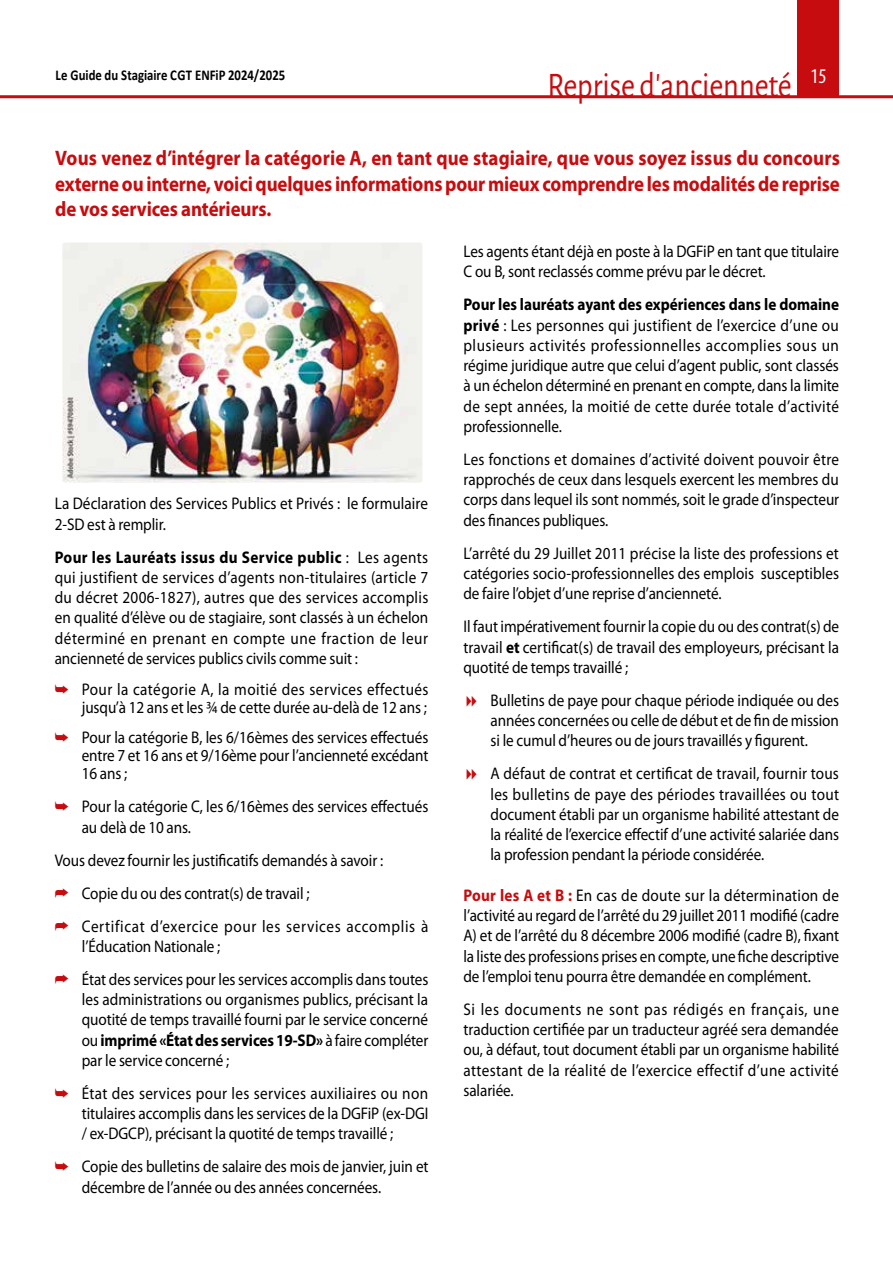
<style>
.page{position:relative;width:893px;height:1263px;background:#fff}
.page>*{position:absolute;margin:0;border:0;box-sizing:border-box;transform-origin:0 0}
.t1{font:36px "Alegreya Sans";color:#c70c0f;scale:.85 1}
.t2{font:700 21px/25.2px "Myriad Pro";letter-spacing:-.01em;color:#c70c0f;text-align:justify;scale:.9 1}
.t3{font:condensed 21px "Myriad Pro";color:#fff}
.t4{font:16.8px/20.2px "Myriad Pro";letter-spacing:-.005em;color:#000;text-align:justify;scale:.9 1}
.t5{font:16.8px/18px "Myriad Pro";letter-spacing:.02em;color:#000;scale:.9 1}
.t6{font:700 15px "Calibri";color:#000;scale:.85 1}
.s1{font-weight:700}
.s2{font-weight:700;color:#c70c0f}
</style>
<div class="page">
<div style="left:798px;top:0;width:41px;height:96px;background:#c70c0f"></div>
<hr style="left:0;top:95px;width:893px;height:3px;background:#c70c0f">
<img style="left:62px;top:243px;width:360px;height:240px">
<p class="t6" style="left:56px;top:65px;width:272px">Le Guide du Stagiaire CGT ENFiP 2024/2025</p>
<p class="t3" style="left:810px;top:63px;width:18px">15</p>
<h1 class="t1" style="left:547px;top:61px;width:289px">Reprise d’ancienneté</h1>
<p class="t2" style="left:55px;top:145px;width:873px">Vous venez d’intégrer la catégorie A, en tant que stagiaire, que vous soyez issus du concours externe ou interne, voici quelques informations pour mieux comprendre les modalités de reprise de vos services antérieurs.</p>
<p class="t4" style="left:55px;top:493px;width:416px">La Déclaration des Services Publics et Privés : le formulaire<br>2-SD est à remplir.</p>
<p class="t4" style="left:55px;top:546px;width:417px"><span class="s1">Pour les Lauréats issus du Service public</span> : Les agents qui justifient de services d’agents non-titulaires (article 7 du décret 2006-1827), autres que des services accomplis en qualité d’élève ou de stagiaire, sont classés à un échelon déterminé en prenant en compte une fraction de leur ancienneté de services publics civils comme suit :</p>
<p class="t5" style="left:82px;top:680px;width:387px">Pour la catégorie A, la moitié des services effectués jusqu’à 12 ans et les ¾ de cette durée au-delà de 12 ans ;</p>
<p class="t4" style="left:82px;top:728px;width:387px;line-height:18px">Pour la catégorie B, les 6/16èmes des services effectués entre 7 et 16 ans et 9/16ème pour l’ancienneté excédant 16 ans ;</p>
<p class="t4" style="left:82px;top:796px;width:387px">Pour la catégorie C, les 6/16èmes des services effectués au delà de 10 ans.</p>
<p class="t4" style="left:82px;top:843px;width:387px;line-height:33px;text-align:left;text-indent:-27px">Vous devez fournir les justificatifs demandés à savoir :<br>Copie du ou des contrat(s) de travail ;<br>Certificat d’exercice pour les services accomplis à</p>
<p class="t4" style="left:82px;top:929px;width:387px;line-height:33px">l’Éducation Nationale ;<br>État des services pour les services accomplis dans toutes</p>
<p class="t4" style="left:82px;top:989px;width:387px">les administrations ou organismes publics, précisant la quotité de temps travaillé fourni par le service concerné ou <span class="s1">imprimé «État des services 19-SD»</span> à faire compléter par le service concerné ;</p>
<p class="t4" style="left:82px;top:1083px;width:387px">État des services pour les services auxiliaires ou non titulaires accomplis dans les services de la DGFiP (ex-DGI / ex-DGCP), précisant la quotité de temps travaillé ;</p>
<p class="t4" style="left:82px;top:1156px;width:387px">Copie des bulletins de salaire des mois de janvier, juin et décembre de l’année ou des années concernées.</p>
<p class="t4" style="left:463px;top:241px;width:419px">Les agents étant déjà en poste à la DGFiP en tant que titulaire<br>C ou B, sont reclassés comme prévu par le décret.</p>
<p class="t4" style="left:463px;top:294px;width:419px"><span class="s1">Pour les lauréats ayant des expériences dans le domaine privé</span> : Les personnes qui justifient de l’exercice d’une ou plusieurs activités professionnelles accomplies sous un régime juridique autre que celui d’agent public, sont classés à un échelon déterminé en prenant en compte, dans la limite de sept années, la moitié de cette durée totale d’activité professionnelle.</p>
<p class="t4" style="left:463px;top:449px;width:419px">Les fonctions et domaines d’activité doivent pouvoir être rapprochés de ceux dans lesquels exercent les membres du corps dans lequel ils sont nommés, soit le grade d’inspecteur des finances publiques.</p>
<p class="t4" style="left:463px;top:543px;width:419px">L’arrêté du 29 Juillet 2011 précise la liste des professions et catégories socio-professionnelles des emplois susceptibles de faire l’objet d’une reprise d’ancienneté.</p>
<p class="t4" style="left:463px;top:616px;width:419px">Il faut impérativement fournir la copie du ou des contrat(s) de travail <span class="s1">et</span> certificat(s) de travail des employeurs, précisant la quotité de temps travaillé ;</p>
<p class="t4" style="left:490px;top:690px;width:389px">Bulletins de paye pour chaque période indiquée ou des années concernées ou celle de début et de fin de mission si le cumul d’heures ou de jours travaillés y figurent.</p>
<p class="t4" style="left:490px;top:763px;width:389px">A défaut de contrat et certificat de travail, fournir tous les bulletins de paye des périodes travaillées ou tout document établi par un organisme habilité attestant de la réalité de l’exercice effectif d’une activité salariée dans la profession pendant la période considérée.</p>
<p class="t4" style="left:463px;top:885px;width:419px"><span class="s2">Pour les A et B :</span> En cas de doute sur la détermination de l’activité au regard de l’arrêté du 29 juillet 2011 modifié (cadre A) et de l’arrêté du 8 décembre 2006 modifié (cadre B), fixant la liste des professions prises en compte, une fiche descriptive de l’emploi tenu pourra être demandée en complément.</p>
<p class="t4" style="left:463px;top:999px;width:419px">Si les documents ne sont pas rédigés en français, une traduction certifiée par un traducteur agréé sera demandée ou, à défaut, tout document établi par un organisme habilité attestant de la réalité de l’exercice effectif d’une activité salariée.</p>
</div>
